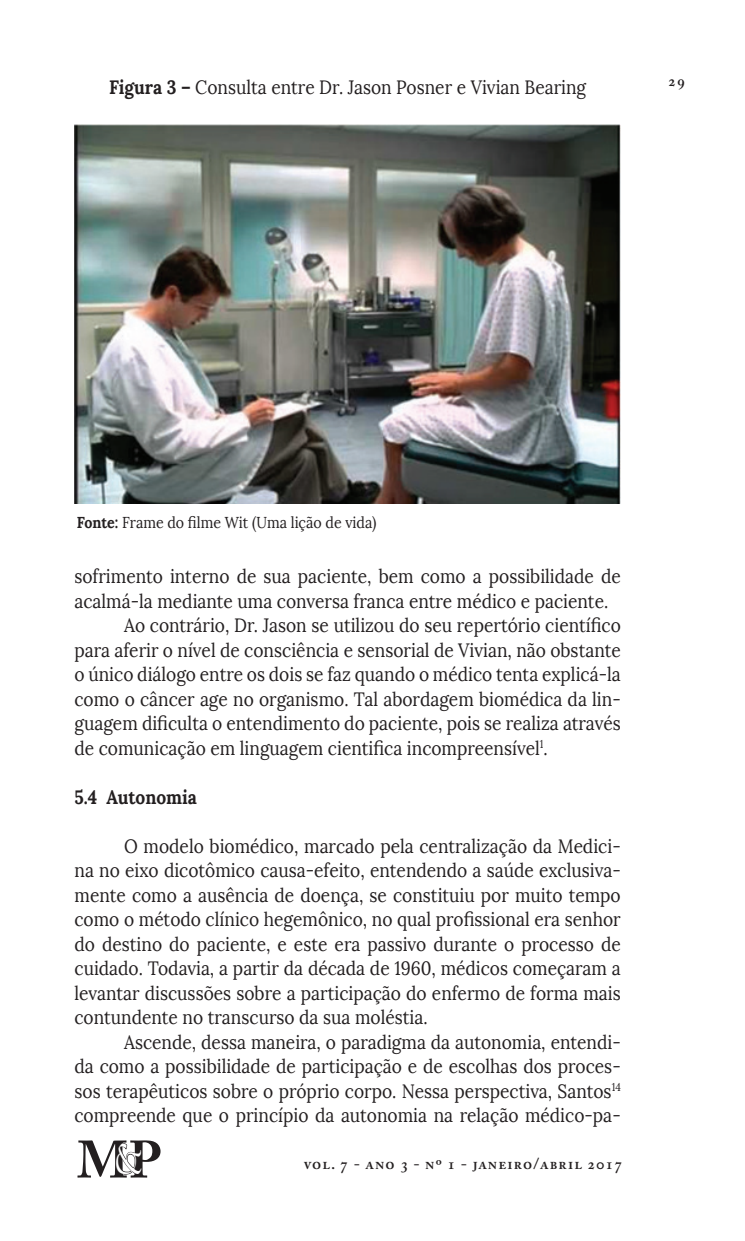
<style>
.page{position:relative;width:745px;height:1241px;background:#fff}
.page>*{position:absolute;margin:0;border:0;box-sizing:border-box;transform-origin:0 0}
.t1{font:700 51.98px "Adobe Caslon Pro";color:#231f20}
.t2{font:19.25px/24.5px "Lora";color:#231f20;text-align:justify;scale:.9 1}
.t3{font:700 19.25px "Lora";color:#231f20;scale:.9 1}
.t4{font:15.75px "Lora";color:#231f20;scale:.9 1}
.t5{font:600 15.75px "Adobe Caslon Pro";letter-spacing:.07em;color:#231f20}
.s1{font-weight:700}
.s2{font-family:"Californian FB";font-weight:400;font-size:46.38px;color:#fff}
</style>
<div class="page">
<svg style="left:116px;top:1143px;width:26px;height:31px"></svg>
<img style="left:74px;top:124px;width:546px;height:380px">
<p class="t2" style="left:109px;top:75px;width:531px"><span class="s1">Figura 3 –</span> Consulta entre Dr. Jason Posner e Vivian Bearing</p>
<p class="t5" style="left:667px;top:71px;width:18px">29</p>
<p class="t4" style="left:77px;top:513px;width:334px"><span class="s1">Fonte:</span> Frame do filme Wit (Uma lição de vida)</p>
<p class="t2" style="left:74px;top:564px;width:608px">sofrimento interno de sua paciente, bem como a possibilidade de</p>
<p class="t2" style="left:74px;top:588px;width:594px">acalmá-la mediante uma conversa franca entre médico e paciente.</p>
<p class="t2" style="left:124px;top:613px;width:553px">Ao contrário, Dr. Jason se utilizou do seu repertório científico</p>
<p class="t2" style="left:74px;top:637px;width:608px">para aferir o nível de consciência e sensorial de Vivian, não obstante</p>
<p class="t2" style="left:74px;top:662px;width:608px">o único diálogo entre os dois se faz quando o médico tenta explicá-la</p>
<p class="t2" style="left:74px;top:686px;width:608px">como o câncer age no organismo. Tal abordagem biomédica da lin-</p>
<p class="t2" style="left:74px;top:711px;width:608px">guagem dificulta o entendimento do paciente, pois se realiza através</p>
<p class="t2" style="left:74px;top:735px;width:527px">de comunicação em linguagem cientifica incompreensível<sup>1</sup>.</p>
<p class="t3" style="left:74px;top:784px;width:137px">5.4 Autonomia</p>
<p class="t2" style="left:74px;top:833px;width:608px;text-indent:50px">O modelo biomédico, marcado pela centralização da Medici&shy;na no eixo dicotômico causa-efeito, entendendo a saúde exclusiva&shy;mente como a ausência de doença, se constituiu por muito tempo como o método clínico hegemônico, no qual profissional era senhor do destino do paciente, e este era passivo durante o processo de cuidado. Todavia, a partir da década de 1960, médicos começaram a levantar discussões sobre a participação do enfermo de forma mais contundente no transcurso da sua moléstia.</p>
<p class="t2" style="left:74px;top:1029px;width:608px;text-indent:50px">Ascende, dessa maneira, o paradigma da autonomia, entendi&shy;da como a possibilidade de participação e de escolhas dos proces&shy;sos terapêuticos sobre o próprio corpo. Nessa perspectiva, Santos<sup>14 </sup>compreende que o princípio da autonomia na relação médico-pa-</p>
<h1 class="t1" style="left:77px;top:1128px;width:86px">M P<span class="s2">&amp;</span></h1>
<p class="t5" style="left:303px;top:1154px;width:320px">vol. 7 - ano 3 - nº 1 - janeiro/abril 2017</p>
</div>
